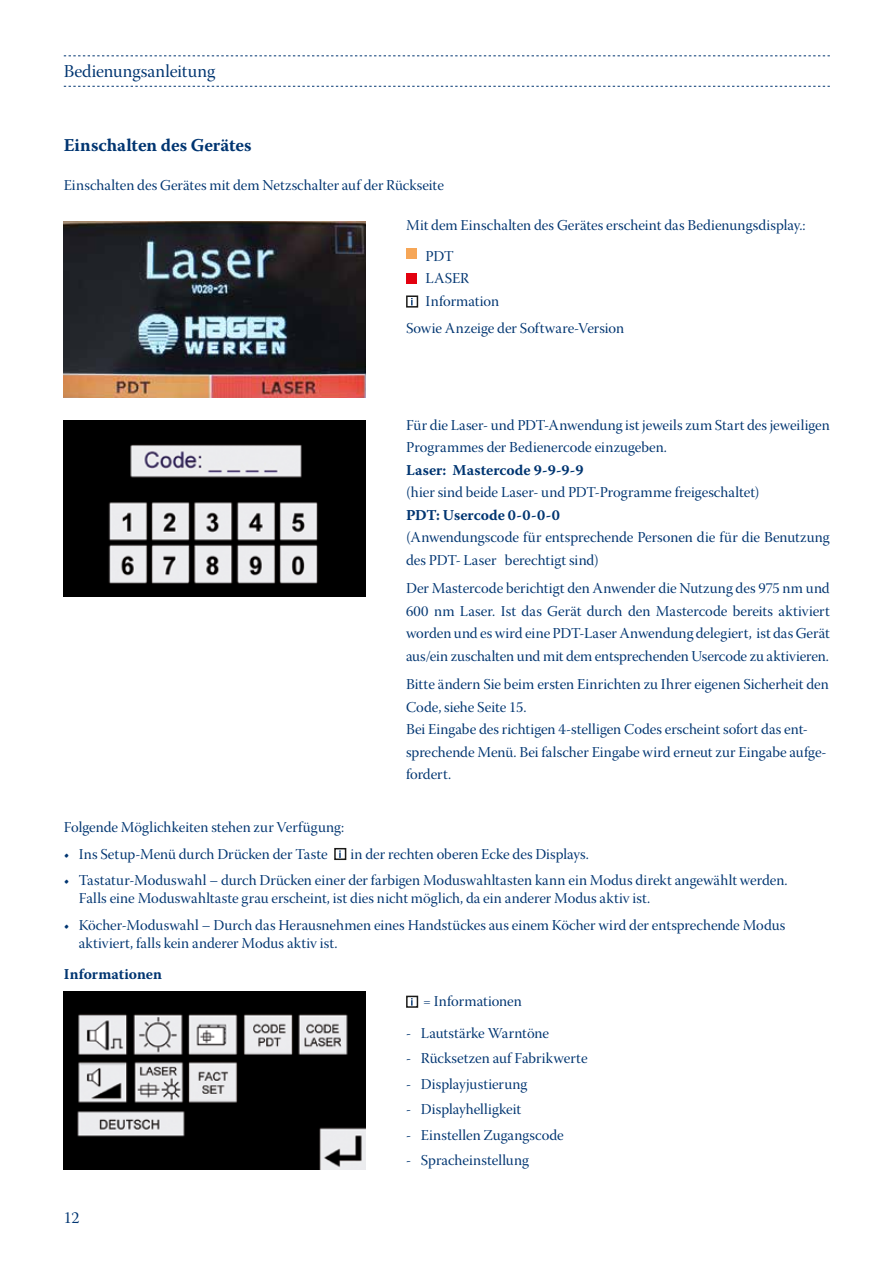
<style>
.page{position:relative;width:893px;height:1263px;background:#fff}
.page>*{position:absolute;margin:0;border:0;box-sizing:border-box;transform-origin:0 0}
.t1{font:700 18px "Warnock Pro";color:#003571}
.t2{font:18px "Warnock Pro Subh";color:#003571}
.t3{font:16.5px "Warnock Pro Subh";color:#003571}
.t4{font:15px/22.5px "Warnock Pro Subh";color:#003571}
.t5{font:700 15px "Warnock Pro";color:#003571}
</style>
<div class="page">
<svg style="left:64px;top:56px;width:766px;height:1px"></svg>
<svg style="left:64px;top:86px;width:766px;height:1px"></svg>
<div style="left:406px;top:249px;width:11px;height:10px;background:#f6a657"></div>
<div style="left:406px;top:273px;width:11px;height:11px;background:#e3000f"></div>
<div style="left:406px;top:295px;width:12px;height:13px;border:2px solid #1a1a18"></div>
<svg style="left:411px;top:298px;width:2px;height:7px"></svg>
<div style="left:334px;top:848px;width:12px;height:12px;border:2px solid #1a1a18"></div>
<svg style="left:339px;top:850px;width:2px;height:8px"></svg>
<div style="left:406px;top:996px;width:12px;height:12px;border:2px solid #1a1a18"></div>
<svg style="left:411px;top:998px;width:2px;height:8px"></svg>
<img style="left:64px;top:421px;width:302px;height:175px">
<img style="left:64px;top:221px;width:302px;height:177px">
<img style="left:64px;top:991px;width:302px;height:178px">
<p class="t2" style="left:64px;top:61px;width:153px">Bedienungsanleitung</p>
<p class="t1" style="left:64px;top:134px;width:189px">Einschalten des Gerätes</p>
<p class="t4" style="left:64px;top:175px;width:382px">Einschalten des Gerätes mit dem Netzschalter auf der Rückseite</p>
<p class="t4" style="left:426px;top:211px;width:382px;line-height:31px;text-indent:-20px">Mit dem Einschalten des Gerätes erscheint das Bedienungsdisplay.:<br>PDT</p>
<p class="t4" style="left:426px;top:269px;width:75px">LASER<br>Information</p>
<p class="t4" style="left:406px;top:318px;width:220px">Sowie Anzeige der Software-Version</p>
<p class="t4" style="left:406px;top:416px;width:425px">Für die Laser- und PDT-Anwendung ist jeweils zum Start des jeweiligen<br>Programmes der Bedienercode einzugeben.</p>
<p class="t5" style="left:406px;top:461px;width:179px">Laser: Mastercode 9-9-9-9</p>
<p class="t4" style="left:406px;top:483px;width:355px">(hier sind beide Laser- und PDT-Programme freigeschaltet)</p>
<p class="t5" style="left:406px;top:506px;width:155px">PDT: Usercode 0-0-0-0</p>
<p class="t4" style="left:406px;top:528px;width:425px">(Anwendungscode für entsprechende Personen die für die Benutzung des PDT- Laser berechtigt sind)</p>
<p class="t4" style="left:406px;top:579px;width:425px;text-align:justify">Der Mastercode berichtigt den Anwender die Nutzung des 975 nm und 600 nm Laser. Ist das Gerät durch den Mastercode bereits aktiviert worden und es wird eine PDT-Laser Anwendung delegiert, ist das Gerät aus/ein zuschalten und mit dem entsprechenden Usercode zu aktivieren.</p>
<p class="t4" style="left:406px;top:675px;width:424px">Bitte ändern Sie beim ersten Einrichten zu Ihrer eigenen Sicherheit den Code, siehe Seite 15.<br>Bei Eingabe des richtigen 4-stelligen Codes erscheint sofort das ent&shy;sprechende Menü. Bei falscher Eingabe wird erneut zur Eingabe aufge&shy;fordert.</p>
<p class="t4" style="left:64px;top:818px;width:282px">Folgende Möglichkeiten stehen zur Verfügung:</p>
<p class="t4" style="left:64px;top:844px;width:266px">• Ins Setup-Menü durch Drücken der Taste</p>
<p class="t4" style="left:350px;top:844px;width:240px">in der rechten oberen Ecke des Displays.</p>
<p class="t4" style="left:79px;top:873px;width:710px;line-height:18px;text-indent:-15px">• Tastatur-Moduswahl – durch Drücken einer der farbigen Moduswahltasten kann ein Modus direkt angewählt werden.<br>Falls eine Moduswahltaste grau erscheint, ist dies nicht möglich, da ein anderer Modus aktiv ist.</p>
<p class="t4" style="left:79px;top:918px;width:708px;line-height:18px;text-indent:-15px">• Köcher-Moduswahl – Durch das Herausnehmen eines Handstückes aus einem Köcher wird der entsprechende Modus aktiviert, falls kein anderer Modus aktiv ist.</p>
<p class="t5" style="left:64px;top:965px;width:100px">Informationen</p>
<p class="t4" style="left:423px;top:991px;width:100px">= Informationen</p>
<p class="t4" style="left:406px;top:1023px;width:145px">- Lautstärke Warntöne</p>
<p class="t4" style="left:406px;top:1049px;width:183px">- Rücksetzen auf Fabrikwerte</p>
<p class="t4" style="left:406px;top:1074px;width:123px">- Displayjustierung</p>
<p class="t4" style="left:406px;top:1100px;width:117px">- Displayhelligkeit</p>
<p class="t4" style="left:406px;top:1125px;width:159px">- Einstellen Zugangscode</p>
<p class="t4" style="left:406px;top:1151px;width:124px">- Spracheinstellung</p>
<p class="t3" style="left:64px;top:1208px;width:17px">12</p>
</div>
